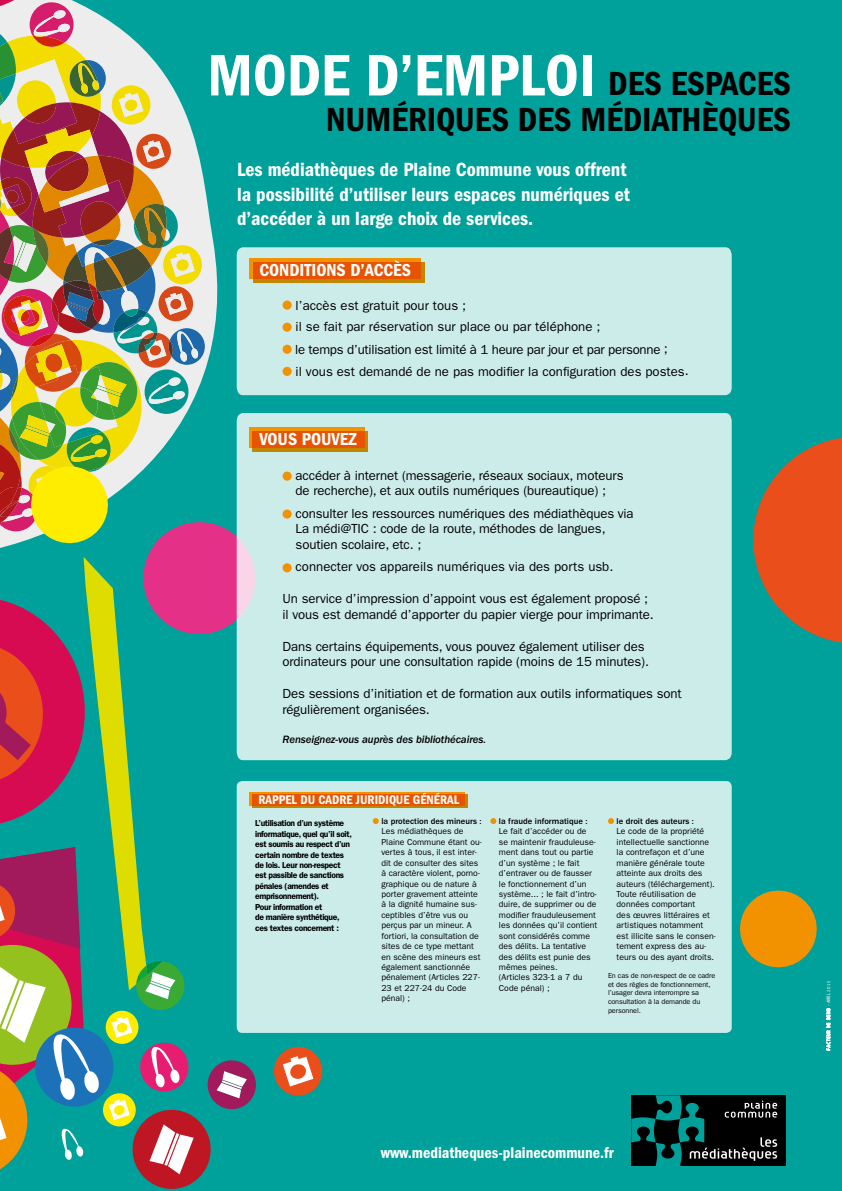
<style>
.page{position:relative;width:842px;height:1191px;background:#00a19a}
.page>*{position:absolute;margin:0;border:0;box-sizing:border-box;transform-origin:0 0}
.t1{font:60.6px "ITC Franklin Gothic Std Dm Cd";color:#fff}
.t2{font:34.6px "ITC Franklin Gothic Std Dm Cd";color:#000}
.t3{font:19.8px/24.7px "ITC Franklin Gothic Std Dm Cd";color:#fff}
.t4{font:18px "ITC Franklin Gothic Std Dm Cd";color:#fff}
.t5{font:16px "ITC Franklin Gothic Std Dm Cd";color:#fff}
.t6{font:13.2px/15.8px "ITC Franklin Gothic Std";letter-spacing:-.01em;color:#000}
.t7{font:12.9px "ITC Franklin Gothic Std Dm Cd";color:#fff}
.t8{font:11px "ITC Franklin Gothic Std Med It";letter-spacing:-.01em;color:#000}
.t9{font:8.7px/10.4px "ITC Franklin Gothic Std";color:#000}
.t10{font:600 8.7px/10.4px "ITC Franklin Gothic Std";letter-spacing:-.04em;color:#000}
.t11{font:500 8.7px "ITC Franklin Gothic Std";color:#000}
.t12{font:7.2px/8.7px "ITC Franklin Gothic Std";letter-spacing:-.01em;color:#000}
.t13{font:4.5px "rue Latouche";letter-spacing:.175em;color:#fff}
.s1{font-family:"Calibri"}
</style>
<div class="page">
<div style="left:133px;top:1109px;width:78px;height:79px;background:#be1622;border-radius:50%"></div>
<div style="left:274px;top:1046px;width:48px;height:49px;background:#e94e1b;border-radius:50%"></div>
<svg style="left:283px;top:1056px;width:30px;height:30px"></svg>
<svg style="left:753px;top:437px;width:89px;height:206px"></svg>
<svg style="left:740px;top:890px;width:77px;height:78px"></svg>
<svg style="left:0;top:0;width:263px;height:1177px"></svg>
<div style="left:631px;top:1095px;width:154px;height:71px;background:#000"></div>
<svg style="left:631px;top:1095px;width:146px;height:71px"></svg>
<svg style="left:826px;top:1008px;width:4px;height:42px"></svg>
<div style="left:237px;top:413px;width:495px;height:347px;background:#ccecea"></div>
<div style="left:237px;top:247px;width:495px;height:148px;background:#ccecea"></div>
<div style="left:249px;top:258px;width:171px;height:21px;background:#f39200"></div>
<svg style="left:253px;top:262px;width:171px;height:21px;background:#df5d00"></svg>
<div style="left:249px;top:428px;width:116px;height:20px;background:#f39200"></div>
<svg style="left:252px;top:431px;width:115px;height:21px;background:#df5d00"></svg>
<div style="left:283px;top:300px;width:9px;height:10px;background:#f39200;border-radius:50%"></div>
<div style="left:283px;top:323px;width:9px;height:9px;background:#f39200;border-radius:50%"></div>
<div style="left:283px;top:345px;width:9px;height:9px;background:#f39200;border-radius:50%"></div>
<div style="left:283px;top:367px;width:9px;height:9px;background:#f39200;border-radius:50%"></div>
<div style="left:283px;top:471px;width:9px;height:10px;background:#f39200;border-radius:50%"></div>
<div style="left:283px;top:509px;width:9px;height:9px;background:#f39200;border-radius:50%"></div>
<div style="left:283px;top:563px;width:9px;height:9px;background:#f39200;border-radius:50%"></div>
<div style="left:237px;top:781px;width:495px;height:252px;background:#ccecea;border-radius:5px"></div>
<div style="left:249px;top:792px;width:216px;height:13px;background:#f39200"></div>
<svg style="left:252px;top:794px;width:216px;height:14px;background:#e15b00"></svg>
<svg style="left:373px;top:818px;width:6px;height:6px"></svg>
<svg style="left:490px;top:818px;width:6px;height:6px"></svg>
<svg style="left:608px;top:818px;width:6px;height:6px"></svg>
<h1 class="t1" style="left:207px;top:41px;width:389px">MODE D’EMPLOI</h1>
<h2 class="t2" style="left:326px;top:100px;width:466px">NUMÉRIQUES DES MÉDIATHÈQUES</h2>
<h2 class="t2" style="left:608px;top:64px;width:184px">DES ESPACES</h2>
<h3 class="t3" style="left:237px;top:157px;width:394px">Les médiathèques de Plaine Commune vous offrent la possibilité d’utiliser leurs espaces numériques et d’accéder à un large choix de services.</h3>
<h3 class="t4" style="left:259px;top:260px;width:153px">CONDITIONS D’ACCÈS</h3>
<h3 class="t6" style="left:296px;top:295px;width:306px;line-height:21px">l’accès est gratuit pour tous ;<br>il se fait par réservation sur place ou par téléphone ;</h3>
<h3 class="t6" style="left:295px;top:338px;width:395px;line-height:22.1px">le temps d’utilisation est limité à 1 heure par jour et par personne ;<br>il vous est demandé de ne pas modifier la configuration des postes.</h3>
<h3 class="t4" style="left:259px;top:429px;width:99px">VOUS POUVEZ</h3>
<h3 class="t6" style="left:296px;top:467px;width:329px">accéder à internet (messagerie, réseaux sociaux, moteurs de recherche), et aux outils numériques (bureautique) ;</h3>
<h3 class="t6" style="left:296px;top:505px;width:340px">consulter les ressources numériques des médiathèques via<br>La médi@TIC : code de la route, méthodes de langues, soutien scolaire, etc. ;</h3>
<h3 class="t6" style="left:296px;top:559px;width:319px">connecter vos appareils numériques via des ports usb.</h3>
<h3 class="t6" style="left:283px;top:590px;width:373px">Un service d’impression d’appoint vous est également proposé ; il vous est demandé d’apporter du papier vierge pour imprimante.</h3>
<h3 class="t6" style="left:283px;top:638px;width:368px">Dans certains équipements, vous pouvez également utiliser des ordinateurs pour une consultation rapide (moins de 15 minutes).</h3>
<h3 class="t6" style="left:283px;top:686px;width:401px">Des sessions d’initiation et de formation aux outils informatiques sont régulièrement organisées.</h3>
<p class="t8" style="left:283px;top:733px;width:205px">Renseignez-vous auprès des bibliothécaires.</p>
<h3 class="t7" style="left:258px;top:792px;width:202px">RAPPEL DU CADRE JURIDIQUE GÉNÉRAL</h3>
<p class="t10" style="left:255px;top:818px;width:98px">L’utilisation d’un système informatique, quel qu’il soit, est soumis au respect d’un certain nombre de textes de lois. Leur non-respect est passible de sanctions pénales (amendes et emprisonnement).<br>Pour information et<br>de manière synthétique, ces textes concernent :</p>
<p class="t11" style="left:381px;top:816px;width:102px">la protection des mineurs :</p>
<p class="t9" style="left:381px;top:826px;width:102px">Les médiathèques de<br>Plaine Commune étant ou&shy;vertes à tous, il est inter&shy;dit de consulter des sites à caractère violent, porno&shy;graphique ou de nature à porter gravement atteinte à la dignité humaine sus&shy;ceptibles d’être vus ou perçus par un mineur. A fortiori, la consultation de sites de ce type mettant en scène des mineurs est également sanctionnée pénalement (Articles 227-<br>23 et 227-24 du Code pénal) ;</p>
<p class="t11" style="left:499px;top:816px;width:90px">la fraude informatique :</p>
<p class="t9" style="left:499px;top:826px;width:100px">Le fait d’accéder ou de se maintenir frauduleuse&shy;ment dans tout ou partie d’un système ; le fait d’entraver ou de fausser le fonctionnement d’un système... ; le fait d’intro&shy;duire, de supprimer ou de modifier frauduleusement les données qu’il contient sont considérés comme des délits. La tentative des délits est punie des mêmes peines.<br>(Articles 323-1 a 7 du<br>Code pénal) ;</p>
<p class="t11" style="left:617px;top:816px;width:79px">le droit des auteurs :</p>
<p class="t9" style="left:617px;top:826px;width:100px">Le code de la propriété intellectuelle sanctionne la contrefaçon et d’une manière générale toute atteinte aux droits des auteurs (téléchargement).<br>Toute réutilisation de données comportant<br>des œuvres littéraires et artistiques notamment est illicite sans le consen&shy;tement express des au&shy;teurs ou des ayant droits.</p>
<p class="t12" style="left:608px;top:971px;width:109px">En cas de non-respect de ce cadre et des règles de fonctionnement, l’usager devra interrompre sa consultation à la demande du personnel.</p>
<p class="t13" style="left:825px;top:1050px;width:71px;rotate:-90deg">FACTEUR DE SENS - AVRIL <span class="s1">2015</span></p>
<h3 class="t5" style="left:381px;top:1143px;width:235px">www.mediatheques-plainecommune.fr</h3>
</div>
